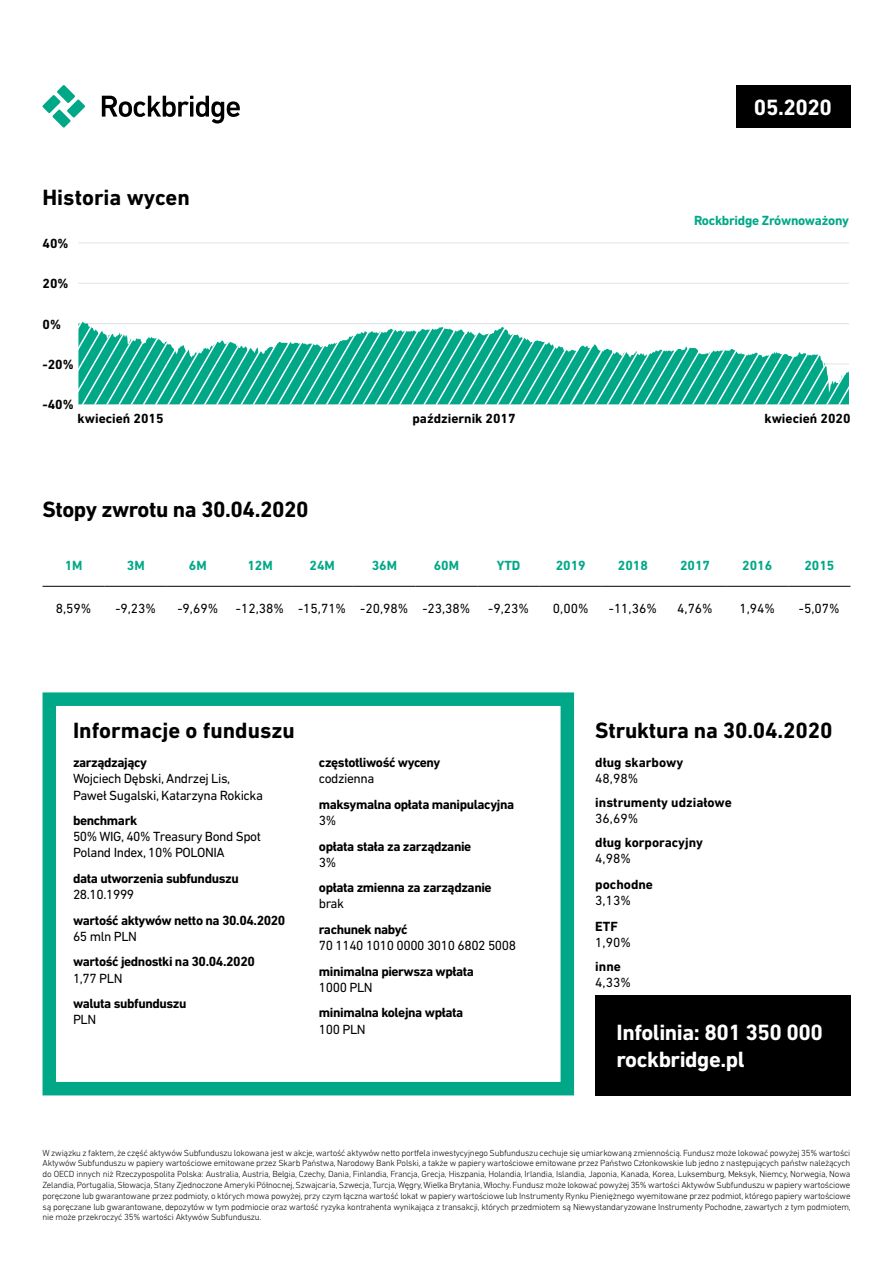
<style>
.page{position:relative;width:893px;height:1263px;background:#fff}
.page>*{position:absolute;margin:0;border:0;box-sizing:border-box;transform-origin:0 0}
.t1{font:700 22.5px "DIN Next LT Pro";letter-spacing:-.01em;color:#000}
.t2{font:700 22.5px/27px "DIN Next LT Pro";letter-spacing:-.02em;color:#fff}
.t3{font:700 13.5px "DIN Next LT Pro";letter-spacing:-.03em;color:#000}
.t4{font:13.5px/16.2px "DIN Next LT Pro";letter-spacing:-.03em;color:#000}
.t5{font:700 13.5px "DIN Next LT Pro";color:#000}
.t6{font:700 13.5px "DIN Next LT Pro";color:#00a887}
.t7{font:13.5px "DIN Next LT Pro";color:#000}
.t8{font:700 13.5px "DIN Next LT Pro";letter-spacing:-.02em;color:#00a887}
.t9{font:300 9px/10.8px "DIN Next LT Pro";letter-spacing:-.02em;color:#000;text-align:justify}
</style>
<div class="page">
<div style="left:595px;top:995px;width:255px;height:100px;background:#000"></div>
<svg style="left:42px;top:85px;width:43px;height:43px"></svg>
<svg style="left:102px;top:96px;width:138px;height:28px"></svg>
<div style="left:736px;top:85px;width:114px;height:43px;background:#000"></div>
<div style="left:43px;top:692px;width:531px;height:403px;border:14px solid #00a887"></div>
<hr style="left:78px;top:404px;width:771px;height:1px;background:#e3e3e3">
<hr style="left:78px;top:364px;width:771px;height:1px;background:#e3e3e3">
<hr style="left:78px;top:323px;width:771px;height:1px;background:#e3e3e3">
<hr style="left:78px;top:283px;width:771px;height:1px;background:#e3e3e3">
<hr style="left:78px;top:242px;width:771px;height:1px;background:#e3e3e3">
<svg style="left:79px;top:322px;width:770px;height:82px;fill:#00a887"></svg>
<hr style="left:43px;top:586px;width:62px;height:1px;background:#000">
<hr style="left:105px;top:586px;width:62px;height:1px;background:#000">
<hr style="left:167px;top:586px;width:62px;height:1px;background:#000">
<hr style="left:229px;top:586px;width:62px;height:1px;background:#000">
<hr style="left:291px;top:586px;width:62px;height:1px;background:#000">
<hr style="left:353px;top:586px;width:62px;height:1px;background:#000">
<hr style="left:415px;top:586px;width:63px;height:1px;background:#000">
<hr style="left:478px;top:586px;width:62px;height:1px;background:#000">
<hr style="left:540px;top:586px;width:62px;height:1px;background:#000">
<hr style="left:602px;top:586px;width:62px;height:1px;background:#000">
<hr style="left:664px;top:586px;width:62px;height:1px;background:#000">
<hr style="left:726px;top:586px;width:62px;height:1px;background:#000">
<hr style="left:788px;top:586px;width:62px;height:1px;background:#000">
<h1 class="t1" style="left:43px;top:185px;width:149px">Historia wycen</h1>
<h2 class="t3" style="left:43px;top:235px;width:28px">40%</h2>
<h2 class="t3" style="left:43px;top:276px;width:28px">20%</h2>
<h2 class="t3" style="left:43px;top:316px;width:20px">0%</h2>
<h2 class="t3" style="left:43px;top:356px;width:33px">-20%</h2>
<h2 class="t3" style="left:43px;top:397px;width:33px">-40%</h2>
<h1 class="t2" style="left:754px;top:94px;width:80px">05.2020</h1>
<h2 class="t8" style="left:694px;top:213px;width:156px">Rockbridge Zrównoważony</h2>
<h2 class="t5" style="left:78px;top:411px;width:88px">kwiecień 2015</h2>
<h2 class="t5" style="left:412px;top:411px;width:105px">październik 2017</h2>
<h2 class="t5" style="left:764px;top:411px;width:88px">kwiecień 2020</h2>
<h1 class="t1" style="left:43px;top:496px;width:268px">Stopy zwrotu na 30.04.2020</h1>
<h2 class="t6" style="left:65px;top:557px;width:19px">1M</h2>
<h2 class="t6" style="left:127px;top:557px;width:19px">3M</h2>
<h2 class="t6" style="left:189px;top:557px;width:19px">6M</h2>
<h2 class="t6" style="left:247px;top:557px;width:27px">12M</h2>
<h2 class="t6" style="left:309px;top:557px;width:27px">24M</h2>
<h2 class="t6" style="left:372px;top:557px;width:27px">36M</h2>
<h2 class="t6" style="left:434px;top:557px;width:27px">60M</h2>
<h2 class="t6" style="left:497px;top:557px;width:25px">YTD</h2>
<h2 class="t6" style="left:556px;top:557px;width:32px">2019</h2>
<h2 class="t6" style="left:618px;top:557px;width:32px">2018</h2>
<h2 class="t6" style="left:680px;top:557px;width:32px">2017</h2>
<h2 class="t6" style="left:742px;top:557px;width:32px">2016</h2>
<h2 class="t6" style="left:804px;top:557px;width:32px">2015</h2>
<h2 class="t4" style="left:56px;top:600px;width:37px">8,59%</h2>
<h2 class="t4" style="left:115px;top:600px;width:42px">-9,23%</h2>
<h2 class="t4" style="left:177px;top:600px;width:42px">-9,69%</h2>
<h2 class="t7" style="left:236px;top:600px;width:236px">-12,38% -15,71% -20,98% -23,38%</h2>
<h2 class="t4" style="left:488px;top:600px;width:42px">-9,23%</h2>
<h2 class="t4" style="left:553px;top:600px;width:37px">0,00%</h2>
<h2 class="t4" style="left:609px;top:600px;width:50px">-11,36%</h2>
<h2 class="t4" style="left:677px;top:600px;width:37px">4,76%</h2>
<h2 class="t4" style="left:739px;top:600px;width:37px">1,94%</h2>
<h2 class="t4" style="left:799px;top:600px;width:42px">-5,07%</h2>
<h1 class="t1" style="left:73px;top:718px;width:223px">Informacje o funduszu</h1>
<h2 class="t3" style="left:73px;top:755px;width:76px">zarządzający</h2>
<h2 class="t4" style="left:73px;top:770px;width:191px">Wojciech Dębski, Andrzej Lis,<br>Paweł Sugalski, Katarzyna Rokicka</h2>
<h2 class="t3" style="left:73px;top:812px;width:66px">benchmark</h2>
<h2 class="t4" style="left:73px;top:828px;width:190px">50% WIG, 40% Treasury Bond Spot<br>Poland Index, 10% POLONIA</h2>
<h2 class="t3" style="left:73px;top:870px;width:167px">data utworzenia subfunduszu</h2>
<h2 class="t4" style="left:73px;top:886px;width:63px">28.10.1999</h2>
<h2 class="t3" style="left:73px;top:912px;width:214px">wartość aktywów netto na 30.04.2020</h2>
<h2 class="t4" style="left:73px;top:928px;width:66px">65 mln PLN</h2>
<h2 class="t3" style="left:73px;top:954px;width:183px">wartość jednostki na 30.04.2020</h2>
<h2 class="t4" style="left:73px;top:970px;width:51px">1,77 PLN</h2>
<h2 class="t3" style="left:73px;top:995px;width:115px">waluta subfunduszu</h2>
<h2 class="t4" style="left:73px;top:1011px;width:25px">PLN</h2>
<h2 class="t3" style="left:319px;top:755px;width:123px">częstotliwość wyceny</h2>
<h2 class="t4" style="left:319px;top:770px;width:57px">codzienna</h2>
<h2 class="t3" style="left:319px;top:796px;width:197px">maksymalna opłata manipulacyjna</h2>
<h2 class="t4" style="left:319px;top:812px;width:19px">3%</h2>
<h2 class="t3" style="left:319px;top:838px;width:154px">opłata stała za zarządzanie</h2>
<h2 class="t4" style="left:319px;top:854px;width:19px">3%</h2>
<h2 class="t3" style="left:319px;top:880px;width:174px">opłata zmienna za zarządzanie</h2>
<h2 class="t4" style="left:319px;top:895px;width:27px">brak</h2>
<h2 class="t3" style="left:319px;top:921px;width:90px">rachunek nabyć</h2>
<h2 class="t4" style="left:319px;top:937px;width:199px">70 1140 1010 0000 3010 6802 5008</h2>
<h2 class="t3" style="left:319px;top:963px;width:157px">minimalna pierwsza wpłata</h2>
<h2 class="t4" style="left:319px;top:979px;width:55px">1000 PLN</h2>
<h2 class="t3" style="left:319px;top:1005px;width:146px">minimalna kolejna wpłata</h2>
<h2 class="t4" style="left:319px;top:1021px;width:48px">100 PLN</h2>
<h1 class="t1" style="left:595px;top:718px;width:239px">Struktura na 30.04.2020</h1>
<h2 class="t5" style="left:595px;top:754px;width:89px">dług skarbowy</h2>
<h2 class="t4" style="left:595px;top:770px;width:44px">48,98%</h2>
<h2 class="t5" style="left:595px;top:794px;width:138px">instrumenty udziałowe</h2>
<h2 class="t4" style="left:595px;top:810px;width:44px">36,69%</h2>
<h2 class="t5" style="left:595px;top:835px;width:109px">dług korporacyjny</h2>
<h2 class="t4" style="left:595px;top:850px;width:37px">4,98%</h2>
<h2 class="t5" style="left:595px;top:876px;width:59px">pochodne</h2>
<h2 class="t4" style="left:595px;top:892px;width:37px">3,13%</h2>
<h2 class="t3" style="left:595px;top:918px;width:24px">ETF</h2>
<h2 class="t4" style="left:595px;top:934px;width:37px">1,90%</h2>
<h2 class="t3" style="left:595px;top:958px;width:27px">inne</h2>
<h2 class="t4" style="left:595px;top:974px;width:37px">4,33%</h2>
<h1 class="t2" style="left:617px;top:1019px;width:208px">Infolinia: 801 350 000 rockbridge.pl</h1>
<p class="t9" style="left:43px;top:1147px;width:810px">W związku z faktem, że część aktywów Subfunduszu lokowana jest w akcje, wartość aktywów netto portfela inwestycyjnego Subfunduszu cechuje się umiarkowaną zmiennością. Fundusz może lokować powyżej 35% wartości Aktywów Subfunduszu w papiery wartościowe emitowane przez Skarb Państwa, Narodowy Bank Polski, a także w papiery wartościowe emitowane przez Państwo Członkowskie lub jedno z następujących państw należących do OECD innych niż Rzeczypospolita Polska: Australia, Austria, Belgia, Czechy, Dania, Finlandia, Francja, Grecja, Hiszpania, Holandia, Irlandia, Islandia, Japonia, Kanada, Korea, Luksemburg, Meksyk, Niemcy, Norwegia, Nowa Zelandia, Portugalia, Słowacja, Stany Zjednoczone Ameryki Północnej, Szwajcaria, Szwecja, Turcja, Węgry, Wielka Brytania, Włochy. Fundusz może lokować powyżej 35% wartości Aktywów Subfunduszu w papiery wartościowe poręczone lub gwarantowane przez podmioty, o których mowa powyżej, przy czym łączna wartość lokat w papiery wartościowe lub Instrumenty Rynku Pieniężnego wyemitowane przez podmiot, którego papiery wartościowe są poręczane lub gwarantowane, depozytów w tym podmiocie oraz wartość ryzyka kontrahenta wynikająca z transakcji, których przedmiotem są Niewystandaryzowane Instrumenty Pochodne, zawartych z tym podmiotem, nie może przekroczyć 35% wartości Aktywów Subfunduszu.</p>
</div>
